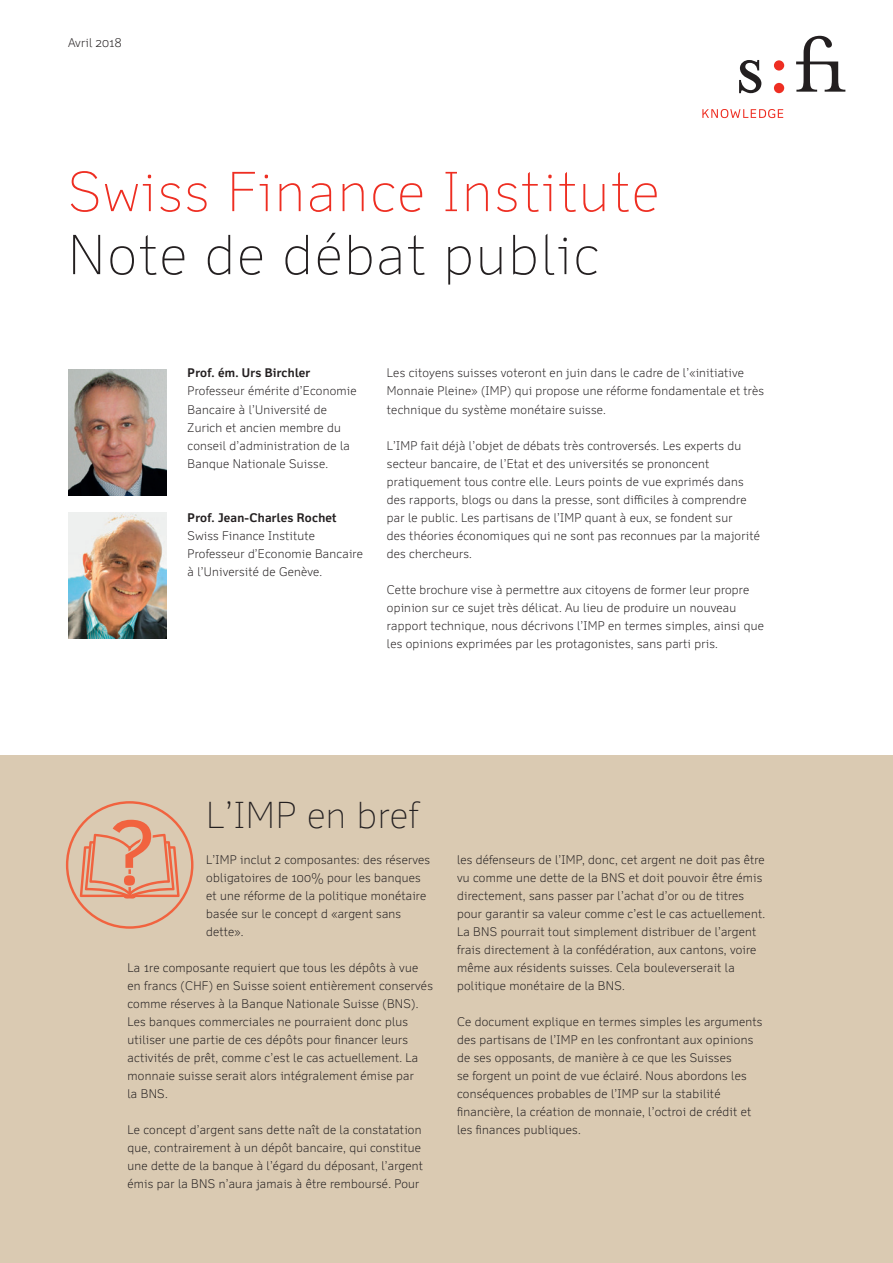
<style>
.page{position:relative;width:893px;height:1263px;background:#fff}
.page>*{position:absolute;margin:0;border:0;box-sizing:border-box;transform-origin:0 0}
.t1{font:100 54px "Felbridge Pro";letter-spacing:.04em;color:#ee2e22}
.t2{font:100 54px "Felbridge Pro";letter-spacing:.04em;color:#231f20}
.Copy{font:100 36px "Felbridge Pro";letter-spacing:.02em;color:#231f20}
.Copy-2{font:300 12px/18px "Felbridge Pro";letter-spacing:.02em;color:#231f20}
.subtitle{font:700 12px "Felbridge Pro";letter-spacing:.02em;color:#231f20}
</style>
<div class="page">
<div style="left:0;top:755px;width:893px;height:508px;background:#dacab2"></div>
<div style="left:774px;top:60px;width:10px;height:11px;background:#ee2e22;border-radius:50%"></div>
<div style="left:774px;top:83px;width:10px;height:10px;background:#ee2e22;border-radius:50%"></div>
<svg style="left:739px;top:60px;width:22px;height:33px"></svg>
<svg style="left:796px;top:36px;width:49px;height:56px"></svg>
<svg style="left:702px;top:109px;width:81px;height:9px"></svg>
<img style="left:68px;top:512px;width:98px;height:126px">
<img style="left:68px;top:369px;width:98px;height:126px">
<svg style="left:66px;top:801px;width:127px;height:128px"></svg>
<p class="Copy-2" style="left:68px;top:33px;width:55px">Avril 2018</p>
<p class="t1" style="left:68px;top:159px;width:592px">Swiss Finance Institute</p>
<p class="t2" style="left:68px;top:222px;width:532px">Note de débat public</p>
<p class="subtitle" style="left:188px;top:366px;width:124px">Prof. ém. Urs Birchler</p>
<p class="Copy-2" style="left:188px;top:382px;width:170px">Professeur émérite d’Economie<br>Bancaire à l’Université de<br>Zurich et ancien membre du conseil d’administration de la<br>Banque Nationale Suisse.</p>
<p class="subtitle" style="left:188px;top:510px;width:151px">Prof. Jean-Charles Rochet</p>
<p class="Copy-2" style="left:188px;top:526px;width:177px">Swiss Finance Institute<br>Professeur d’Economie Bancaire à l’Université de Genève.</p>
<p class="Copy-2" style="left:387px;top:364px;width:379px">Les citoyens suisses voteront en juin dans le cadre de l’«initiative<br>Monnaie Pleine» (IMP) qui propose une réforme fondamentale et très technique du système monétaire suisse.</p>
<p class="Copy-2" style="left:387px;top:436px;width:374px">L’IMP fait déjà l’objet de débats très controversés. Les experts du secteur bancaire, de l’Etat et des universités se prononcent pratiquement tous contre elle. Leurs points de vue exprimés dans des rapports, blogs ou dans la presse, sont difficiles à comprendre par le public. Les partisans de l’IMP quant à eux, se fondent sur<br>des théories économiques qui ne sont pas reconnues par la majorité des chercheurs.</p>
<p class="Copy-2" style="left:387px;top:580px;width:378px">Cette brochure vise à permettre aux citoyens de former leur propre opinion sur ce sujet très délicat. Au lieu de produire un nouveau rapport technique, nous décrivons l’IMP en termes simples, ainsi que les opinions exprimées par les protagonistes, sans parti pris.</p>
<p class="Copy" style="left:206px;top:793px;width:213px">L’IMP en bref</p>
<p class="Copy-2" style="left:206px;top:850px;width:225px">L’IMP inclut 2 composantes: des réserves obligatoires de 100% pour les banques et une réforme de la politique monétaire basée sur le concept d «argent sans dette».</p>
<p class="Copy-2" style="left:128px;top:958px;width:307px">La 1re composante requiert que tous les dépôts à vue en francs (CHF) en Suisse soient entièrement conservés comme réserves à la Banque Nationale Suisse (BNS).<br>Les banques commerciales ne pourraient donc plus utiliser une partie de ces dépôts pour financer leurs activités de prêt, comme c’est le cas actuellement. La monnaie suisse serait alors intégralement émise par<br>la BNS.</p>
<p class="Copy-2" style="left:128px;top:1120px;width:297px">Le concept d’argent sans dette naît de la constatation que, contrairement à un dépôt bancaire, qui constitue une dette de la banque à l’égard du déposant, l’argent émis par la BNS n’aura jamais à être remboursé. Pour</p>
<p class="Copy-2" style="left:457px;top:850px;width:309px">les défenseurs de l’IMP, donc, cet argent ne doit pas être vu comme une dette de la BNS et doit pouvoir être émis directement, sans passer par l’achat d’or ou de titres pour garantir sa valeur comme c’est le cas actuellement.<br>La BNS pourrait tout simplement distribuer de l’argent frais directement à la confédération, aux cantons, voire même aux résidents suisses. Cela bouleverserait la politique monétaire de la BNS.</p>
<p class="Copy-2" style="left:457px;top:1012px;width:307px">Ce document explique en termes simples les arguments des partisans de l’IMP en les confrontant aux opinions de ses opposants, de manière à ce que les Suisses<br>se forgent un point de vue éclairé. Nous abordons les conséquences probables de l’IMP sur la stabilité financière, la création de monnaie, l’octroi de crédit et les finances publiques.</p>
</div>
